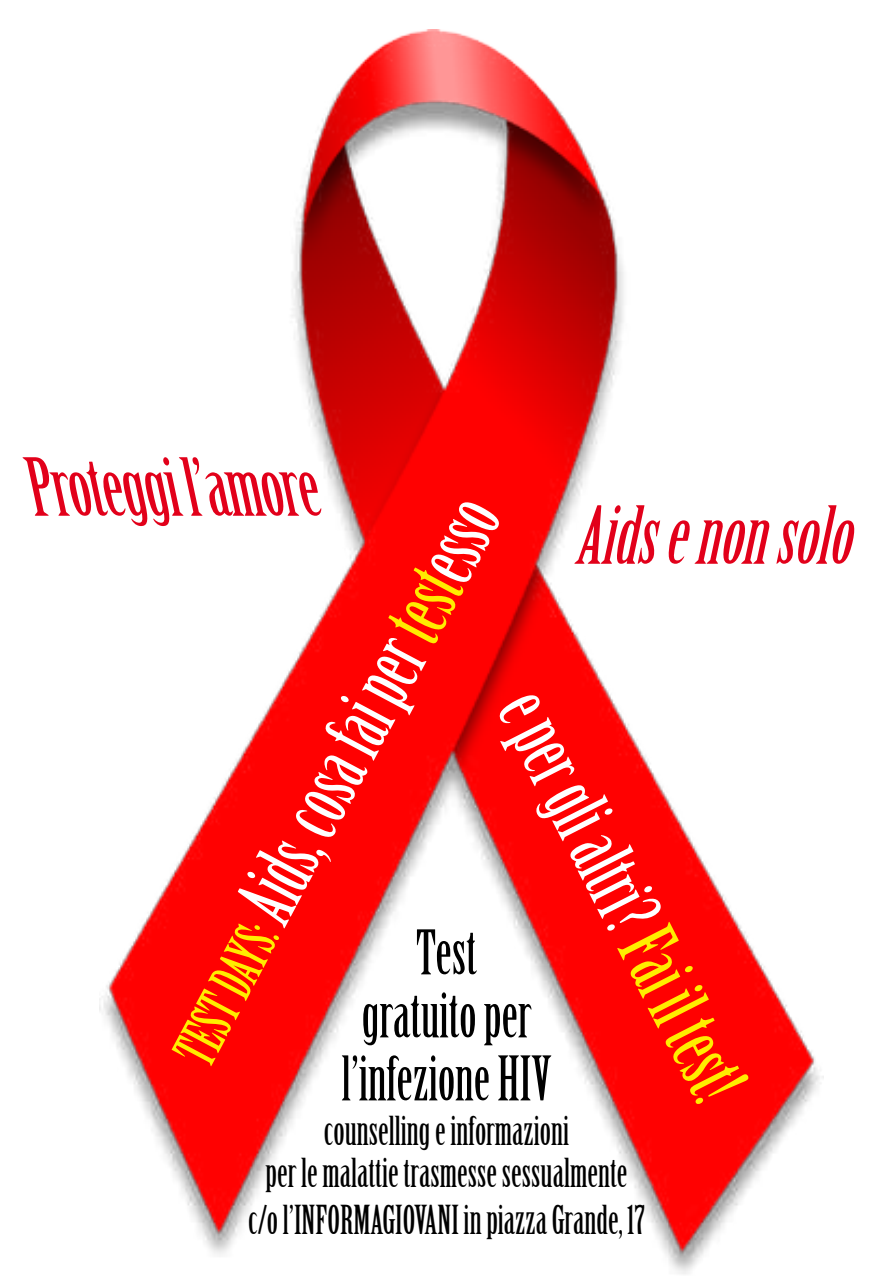
<style>
.page{position:relative;width:893px;height:1276px;background:#fff}
.page>*{position:absolute;margin:0;border:0;box-sizing:border-box;transform-origin:0 0}
.t1{font:78px "Birch Std";color:#fff}
.t2{font:italic 78px "Birch Std";color:#e2001a}
.t3{font:60px/63px "Birch Std";color:#000;text-align:center}
.t4{font:39px/42px "Birch Std";color:#000;text-align:center}
.s1{font-size:57px;color:#ffed00}
.s2{color:#ffed00}
</style>
<div class="page">
<img style="left:100px;top:30px;width:724px;height:1244px">
<h1 class="t2" style="left:34px;top:443px;width:312px">Proteggil’amore</h1>
<h1 class="t1" style="left:145px;top:1036px;width:631px;rotate:-62deg"><span class="s1">Test Days:</span> Aids, cosa fai per <span class="s2">test</span>esso</h1>
<h1 class="t2" style="left:34px;top:491px;width:98px">A</h1>
<h1 class="t2" style="left:600px;top:491px;width:271px">idsenonsolo</h1>
<h1 class="t1" style="left:560px;top:676px;width:449px;rotate:63deg">e per gli altri? <span class="s2">Fai il test!</span></h1>
<h2 class="t3" style="left:342px;top:922px;width:211px">Test<br>gratuito per l’infezione Hiv</h2>
<p class="t4" style="left:265px;top:1111px;width:364px">counselling e informazioni<br>per le malattie trasmesse sessualmente</p>
<p class="t4" style="left:248px;top:1200px;width:398px">c/o l’Informagiovani in piazza Grande, 17</p>
</div>
